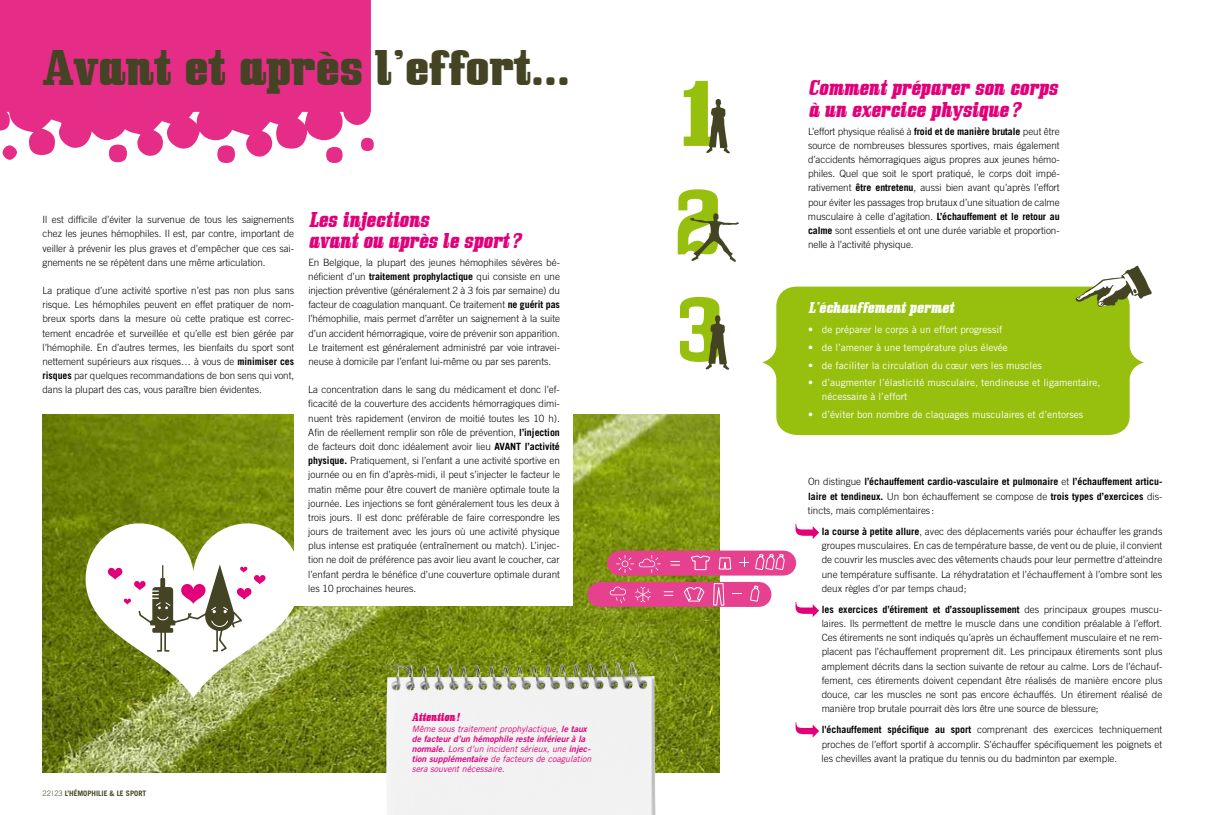
<style>
.page{position:relative;width:1205px;height:815px;background:#fff}
.page>*{position:absolute;margin:0;border:0;box-sizing:border-box;transform-origin:0 0}
.t1{font:43.75px "Bullpen";color:#444424}
.t2{font:italic 18.75px/21.2px "Bullpen";color:#e2007a}
.t3{font:italic 13.75px "Bullpen";color:#fff}
.t4{font:300 10px/14.1px "Trade Gothic";color:#000;text-align:justify}
.t5{font:10px/14.1px "Trade Gothic";color:#fff}
.t6{font:700 10px/14.1px "Trade Gothic";color:#000;text-align:justify}
.t7{font:italic 10px "Bullpen";color:#e2007a}
.t8{font:italic 8.75px/10px "Trade Gothic";color:#e2007a;text-align:justify}
.t9{font:italic 8.75px "Trade Gothic Bold Two";color:#e2007a}
.t10{font:700 7.5px "Trade Gothic";color:#444424}
.s1{font-weight:700}
.s2{font-weight:300}
.s3{font-family:"Trade Gothic Bold Two"}
</style>
<div class="page">
<img style="left:43px;top:415px;width:676px;height:357px">
<svg style="left:762px;top:287px;width:382px;height:148px;background:#9ec31e"></svg>
<svg style="left:678px;top:189px;width:61px;height:73px"></svg>
<svg style="left:684px;top:81px;width:46px;height:72px"></svg>
<svg style="left:680px;top:297px;width:49px;height:73px"></svg>
<svg style="left:795px;top:524px;width:24px;height:15px"></svg>
<svg style="left:795px;top:602px;width:24px;height:15px"></svg>
<svg style="left:795px;top:722px;width:24px;height:15px"></svg>
<svg style="left:1075px;top:266px;width:77px;height:41px"></svg>
<div style="left:620px;top:551px;width:164px;height:25px;background:#e6418e"></div>
<svg style="left:670px;top:561px;width:10px;height:5px"></svg>
<svg style="left:616px;top:555px;width:45px;height:18px"></svg>
<svg style="left:691px;top:555px;width:19px;height:15px"></svg>
<svg style="left:718px;top:557px;width:13px;height:13px"></svg>
<svg style="left:739px;top:558px;width:10px;height:9px"></svg>
<svg style="left:755px;top:554px;width:30px;height:20px"></svg>
<div style="left:600px;top:582px;width:159px;height:25px;background:#e6418e"></div>
<svg style="left:664px;top:591px;width:9px;height:5px"></svg>
<svg style="left:610px;top:587px;width:41px;height:16px"></svg>
<svg style="left:713px;top:583px;width:12px;height:23px"></svg>
<svg style="left:684px;top:587px;width:20px;height:14px"></svg>
<svg style="left:750px;top:585px;width:10px;height:21px"></svg>
<svg style="left:75px;top:510px;width:237px;height:188px"></svg>
<svg style="left:0;top:0;width:374px;height:163px;background:#e84a98"></svg>
<div style="left:294px;top:337px;width:279px;height:269px;background:#fff"></div>
<svg style="left:107px;top:564px;width:159px;height:89px"></svg>
<img style="left:439px;top:662px;width:193px;height:15px">
<h1 class="t1" style="left:43px;top:42px;width:529px">Avant et après l’effort...</h1>
<p class="t4" style="left:42px;top:212px;width:253px">Il est difficile d’éviter la survenue de tous les saignements chez les jeunes hémophiles. Il est, par contre, important de veiller à prévenir les plus graves et d’empêcher que ces sai&shy;gnements ne se répètent dans une même articulation.</p>
<p class="t4" style="left:42px;top:283px;width:253px">La pratique d’une activité sportive n’est pas non plus sans risque. Les hémophiles peuvent en effet pratiquer de nom&shy;breux sports dans la mesure où cette pratique est correc&shy;tement encadrée et surveillée et qu’elle est bien gérée par l’hémophile. En d’autres termes, les bienfaits du sport sont nettement supérieurs aux risques… à vous de <span class="s1">minimiser ces risques</span> par quelques recommandations de bon sens qui vont, dans la plupart des cas, vous paraître bien évidentes.</p>
<h2 class="t2" style="left:308px;top:209px;width:214px">Les injections<br>avant ou après le sport?</h2>
<p class="t4" style="left:308px;top:255px;width:253px">En Belgique, la plupart des jeunes hémophiles sévères bé&shy;néficient d’un <span class="s1">traitement prophylactique</span> qui consiste en une injection préventive (généralement 2 à 3 fois par semaine) du facteur de coagulation manquant. Ce traitement <span class="s1">ne guérit pas </span>l’hémophilie, mais permet d’arrêter un saignement à la suite d’un accident hémorragique, voire de prévenir son apparition.<br>Le traitement est généralement administré par voie intravei&shy;neuse à domicile par l’enfant lui-même ou par ses parents.</p>
<p class="t4" style="left:308px;top:383px;width:253px">La concentration dans le sang du médicament et donc l’ef&shy;ficacité de la couverture des accidents hémorragiques dimi&shy;nuent très rapidement (environ de moitié toutes les 10 h).<br>Afin de réellement remplir son rôle de prévention, <span class="s1">l’injection </span>de facteurs doit donc idéalement avoir lieu <span class="s1">AVANT</span></p>
<p class="t4" style="left:308px;top:439px;width:253px;text-indent:217px"><span class="s1">l’activité physique.</span> Pratiquement, si l’enfant a une activité sportive en journée ou en fin d’après-midi, il peut s’injecter le facteur le matin même pour être couvert de manière optimale toute la journée. Les injections se font généralement tous les deux à trois jours. Il est donc préférable de faire correspondre les jours de traitement avec les jours où une activité physique plus intense est pratiquée (entraînement ou match). L’injec&shy;tion ne doit de préférence pas avoir lieu avant le coucher, car l’enfant perdra le bénéfice d’une couverture optimale durant les 10 prochaines heures.</p>
<p class="t10" style="left:43px;top:789px;width:105px"><span class="s2">22 | 23</span> l’hémophilie &amp; le sport</p>
<p class="t7" style="left:412px;top:711px;width:49px">Attention!</p>
<p class="t8" style="left:412px;top:724px;width:176px">Même sous traitement prophylactique, <span class="s3">le taux</span></p>
<p class="t9" style="left:412px;top:734px;width:175px">de facteur d’un hémophile reste inférieur à la</p>
<p class="t8" style="left:412px;top:744px;width:181px"><span class="s3">normale.</span> Lors d’un incident sérieux, une <span class="s3">injec&shy;tion supplémentaire</span> de facteurs de coagulation sera souvent nécessaire.</p>
<h2 class="t2" style="left:808px;top:78px;width:251px">Comment préparer son corps à un exercice physique?</h2>
<p class="t4" style="left:808px;top:124px;width:253px">L’effort physique réalisé à <span class="s1">froid et de manière brutale</span> peut être source de nombreuses blessures sportives, mais également d’accidents hémorragiques aigus propres aux jeunes hémo&shy;philes. Quel que soit le sport pratiqué, le corps doit impé&shy;rativement <span class="s1">être entretenu</span>, aussi bien avant qu’après l’effort pour éviter les passages trop brutaux d’une situation de calme musculaire à celle d’agitation. <span class="s1">L’échauffement et le retour au calme</span> sont essentiels et ont une durée variable et proportion&shy;nelle à l’activité physique.</p>
<h3 class="t3" style="left:808px;top:299px;width:147px">L’échauffement permet</h3>
<p class="t5" style="left:808px;top:322px;width:196px">• de préparer le corps à un effort progressif</p>
<p class="t5" style="left:808px;top:340px;width:201px">• de l’amener à une température plus élevée</p>
<p class="t5" style="left:808px;top:358px;width:235px">• de faciliter la circulation du cœur vers les muscles</p>
<p class="t5" style="left:822px;top:375px;width:280px;text-indent:-14px">• d’augmenter l’élasticité musculaire, tendineuse et ligamentaire, nécessaire à l’effort</p>
<p class="t5" style="left:808px;top:407px;width:277px">• d’éviter bon nombre de claquages musculaires et d’entorses</p>
<p class="t6" style="left:808px;top:475px;width:356px"><span class="s2">On distingue</span> l’échauffement cardio-vasculaire et pulmonaire <span class="s2">et</span> l’échauffement articu&shy;laire et tendineux. <span class="s2">Un bon échauffement se compose de</span> trois types d’exercices <span class="s2">dis&shy;tincts, mais complémentaires :</span></p>
<p class="t4" style="left:822px;top:524px;width:342px"><span class="s1">la course à petite allure</span>, avec des déplacements variés pour échauffer les grands groupes musculaires. En cas de température basse, de vent ou de pluie, il convient de couvrir les muscles avec des vêtements chauds pour leur permettre d’atteindre une température suffisante. La réhydratation et l’échauffement à l’ombre sont les deux règles d’or par temps chaud;</p>
<p class="t4" style="left:821px;top:602px;width:342px"><span class="s1">les exercices d’étirement et d’assouplissement</span> des principaux groupes muscu&shy;laires. Ils permettent de mettre le muscle dans une condition préalable à l’effort.<br>Ces étirements ne sont indiqués qu’après un échauffement musculaire et ne rem&shy;placent pas l’échauffement proprement dit. Les principaux étirements sont plus amplement décrits dans la section suivante de retour au calme. Lors de l’échauf&shy;fement, ces étirements doivent cependant être réalisés de manière encore plus douce, car les muscles ne sont pas encore échauffés. Un étirement réalisé de manière trop brutale pourrait dès lors être une source de blessure;</p>
<p class="t4" style="left:821px;top:723px;width:342px"><span class="s1">l'échauffement spécifique au sport</span> comprenant des exercices techniquement proches de l’effort sportif à accomplir. S’échauffer spécifiquement les poignets et les chevilles avant la pratique du tennis ou du badminton par exemple.</p>
</div>
